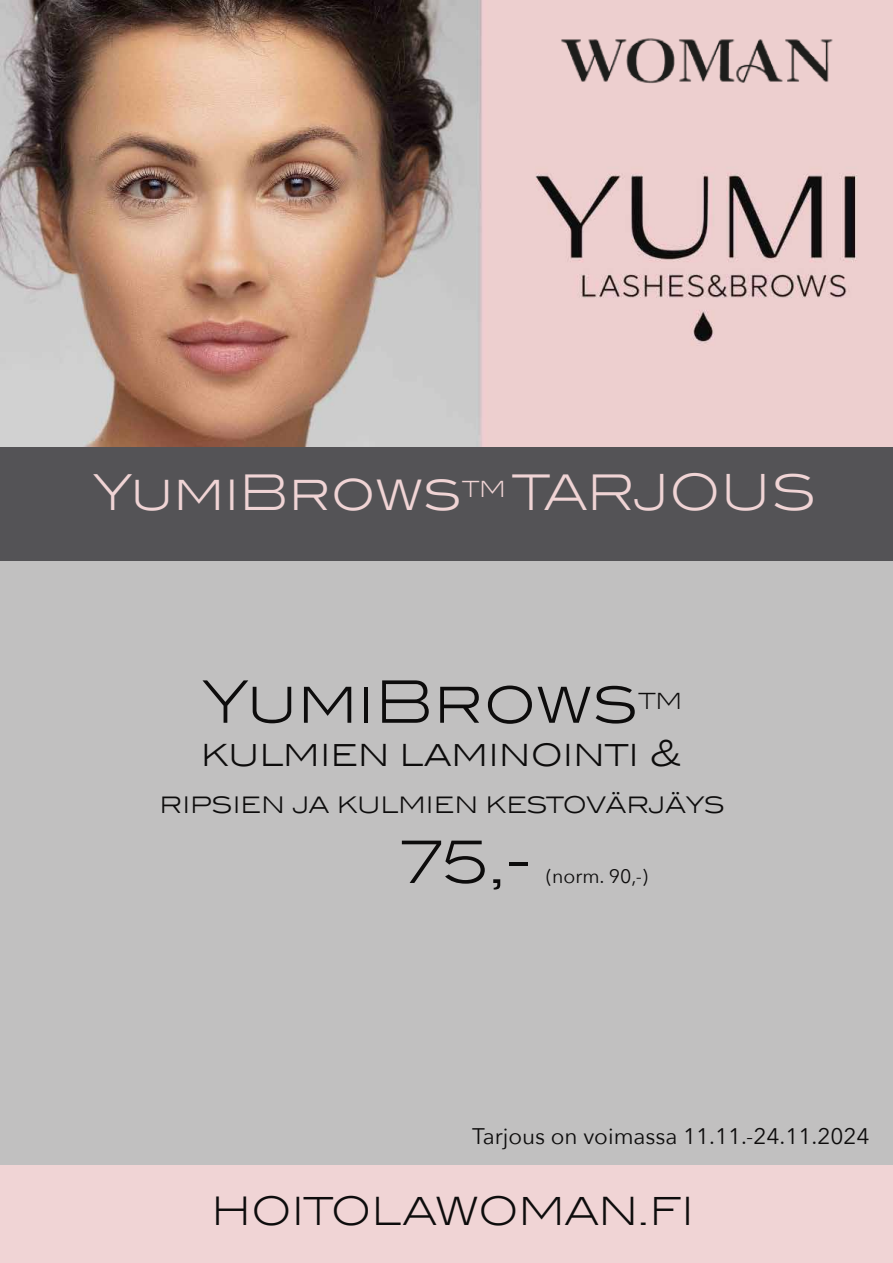
<style>
.page{position:relative;width:893px;height:1263px;background:#c1c0c0}
.page>*{position:absolute;margin:0;border:0;box-sizing:border-box;transform-origin:0 0}
.t1{font:300 58.5px "Blair ITC";color:#0d0c0c}
.t2{font:300 49.5px "Blair ITC";color:#f0d4d5}
.t3{font:300 39px "Blair ITC";color:#0d0c0c}
.t4{font:300 36px "Blair ITC";color:#0d0c0c}
.t5{font:300 27px "Blair ITC";color:#0d0c0c}
.t6{font:22.5px "Avenir Next";color:#0d0c0c}
.t7{font:300 22.5px "Blair ITC";color:#0d0c0c}
.t8{font:19.5px "Avenir Next";color:#0d0c0c}
</style>
<div class="page">
<div style="left:0;top:446px;width:893px;height:115px;background:#545356"></div>
<div style="left:0;top:1166px;width:893px;height:97px;background:#f0d4d5"></div>
<img style="left:0;top:0;width:893px;height:446px">
<img style="left:556px;top:35px;width:283px;height:51px">
<h2 class="t2" style="left:93px;top:464px;width:725px">YumiBrows<sup>TM</sup> TARJOUS</h2>
<h1 class="t1" style="left:202px;top:668px;width:438px">YumiBrows</h1>
<p class="t7" style="left:639px;top:688px;width:45px">TM</p>
<h3 class="t4" style="left:201px;top:732px;width:484px">kulmien laminointi &amp;</h3>
<p class="t5" style="left:159px;top:788px;width:567px">ripsien ja kulmien kestovärjäys</p>
<h1 class="t1" style="left:400px;top:829px;width:133px">75,-</h1>
<p class="t8" style="left:546px;top:860px;width:103px">(norm. 90,-)</p>
<p class="t6" style="left:472px;top:1117px;width:399px">Tarjous on voimassa 11.11.-24.11.2024</p>
<h3 class="t3" style="left:212px;top:1189px;width:484px">HOITOLAWOMAN.FI</h3>
</div>
